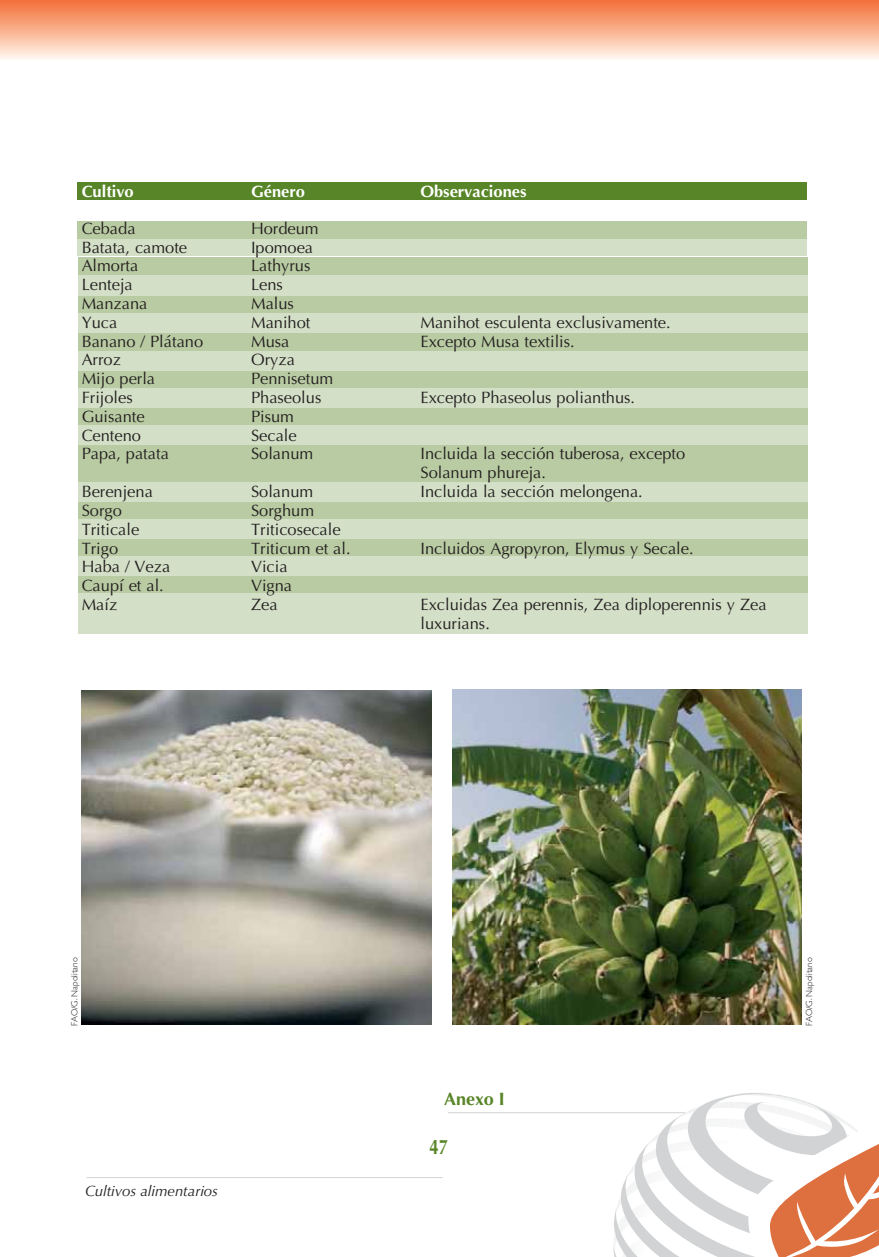
<style>
.page{position:relative;width:879px;height:1257px;background:#fff}
.page>*{position:absolute;margin:0;border:0;box-sizing:border-box;transform-origin:0 0}
.t1{font:700 20.85px "Optima";color:#588527;scale:.8 1}
.t2{font:700 17.85px "Optima";color:#588527}
.t3{font:16.5px/18.8px "Optima";color:#231f20}
.t4{font:700 16.5px "Optima";color:#fff}
.t5{font:italic 15px "Optima";color:#231f20}
.t6{font:300 9px "Gill Sans";color:#231f20}
</style>
<div class="page">
<div style="left:78px;top:576px;width:729px;height:18px;background:#b9cba2"></div>
<div style="left:78px;top:594px;width:729px;height:40px;background:#d3dfc6"></div>
<div style="left:78px;top:539px;width:729px;height:18px;background:#b9cba2"></div>
<div style="left:78px;top:557px;width:729px;height:19px;background:#d3dfc6"></div>
<div style="left:78px;top:501px;width:729px;height:18px;background:#b9cba2"></div>
<div style="left:78px;top:519px;width:729px;height:20px;background:#d3dfc6"></div>
<div style="left:78px;top:444px;width:729px;height:39px;background:#b9cba2"></div>
<div style="left:78px;top:482px;width:729px;height:20px;background:#d3dfc6"></div>
<div style="left:78px;top:407px;width:729px;height:18px;background:#b9cba2"></div>
<div style="left:78px;top:425px;width:729px;height:19px;background:#d3dfc6"></div>
<div style="left:78px;top:370px;width:729px;height:18px;background:#b9cba2"></div>
<div style="left:78px;top:388px;width:729px;height:19px;background:#d3dfc6"></div>
<div style="left:78px;top:333px;width:729px;height:18px;background:#b9cba2"></div>
<div style="left:78px;top:351px;width:729px;height:19px;background:#d3dfc6"></div>
<div style="left:78px;top:296px;width:729px;height:17px;background:#b9cba2"></div>
<div style="left:78px;top:313px;width:729px;height:20px;background:#d3dfc6"></div>
<div style="left:78px;top:257px;width:729px;height:18px;background:#b9cba2"></div>
<div style="left:78px;top:275px;width:729px;height:20px;background:#d3dfc6"></div>
<div style="left:77px;top:182px;width:729px;height:18px;background:#588527"></div>
<div style="left:77px;top:221px;width:729px;height:18px;background:#b9cba2"></div>
<div style="left:77px;top:239px;width:729px;height:17px;background:#d3dfc6"></div>
<img style="left:453px;top:689px;width:348px;height:336px">
<img style="left:82px;top:690px;width:350px;height:334px">
<svg style="left:613px;top:1093px;width:266px;height:164px"></svg>
<div style="left:0;top:0;width:879px;height:60px;background:linear-gradient(to bottom,#f36e35,#fff5ea)"></div>
<hr style="left:87px;top:1177px;width:355px;height:1px;background:#d1d3d4">
<hr style="left:448px;top:1112px;width:237px;height:1px;background:#d1d3d4">
<p class="t4" style="left:82px;top:185px;width:54px">Cultivo</p>
<p class="t4" style="left:251px;top:185px;width:55px">Género</p>
<p class="t4" style="left:420px;top:185px;width:107px">Observaciones</p>
<p class="t3" style="left:82px;top:220px;width:55px">Cebada</p>
<p class="t3" style="left:251px;top:220px;width:69px">Hordeum</p>
<p class="t3" style="left:82px;top:239px;width:107px">Batata, camote</p>
<p class="t3" style="left:251px;top:239px;width:64px">Ipomoea</p>
<p class="t3" style="left:82px;top:258px;width:58px">Almorta</p>
<p class="t3" style="left:251px;top:258px;width:61px">Lathyrus</p>
<p class="t3" style="left:82px;top:277px;width:53px">Lenteja</p>
<p class="t3" style="left:251px;top:277px;width:33px">Lens</p>
<p class="t3" style="left:82px;top:296px;width:67px">Manzana</p>
<p class="t3" style="left:251px;top:296px;width:44px">Malus</p>
<p class="t3" style="left:82px;top:314px;width:37px">Yuca</p>
<p class="t3" style="left:251px;top:314px;width:61px">Manihot</p>
<p class="t3" style="left:420px;top:314px;width:252px">Manihot esculenta exclusivamente.</p>
<p class="t3" style="left:82px;top:333px;width:123px">Banano / Plátano</p>
<p class="t3" style="left:251px;top:333px;width:40px">Musa</p>
<p class="t3" style="left:420px;top:333px;width:156px">Excepto Musa textilis.</p>
<p class="t3" style="left:82px;top:352px;width:41px">Arroz</p>
<p class="t3" style="left:251px;top:352px;width:45px">Oryza</p>
<p class="t3" style="left:82px;top:371px;width:75px">Mijo perla</p>
<p class="t3" style="left:251px;top:371px;width:84px">Pennisetum</p>
<p class="t3" style="left:82px;top:390px;width:53px">Frijoles</p>
<p class="t3" style="left:251px;top:390px;width:72px">Phaseolus</p>
<p class="t3" style="left:420px;top:390px;width:216px">Excepto Phaseolus polianthus.</p>
<p class="t3" style="left:82px;top:408px;width:64px">Guisante</p>
<p class="t3" style="left:251px;top:408px;width:44px">Pisum</p>
<p class="t3" style="left:82px;top:427px;width:61px">Centeno</p>
<p class="t3" style="left:251px;top:427px;width:47px">Secale</p>
<p class="t3" style="left:82px;top:446px;width:89px">Papa, patata</p>
<p class="t3" style="left:251px;top:446px;width:64px">Solanum</p>
<p class="t3" style="left:420px;top:446px;width:266px">Incluida la sección tuberosa, excepto<br>Solanum phureja.</p>
<p class="t3" style="left:82px;top:484px;width:73px">Berenjena</p>
<p class="t3" style="left:251px;top:484px;width:64px">Solanum</p>
<p class="t3" style="left:420px;top:484px;width:224px">Incluida la sección melongena.</p>
<p class="t3" style="left:82px;top:502px;width:42px">Sorgo</p>
<p class="t3" style="left:251px;top:502px;width:64px">Sorghum</p>
<p class="t3" style="left:82px;top:521px;width:59px">Triticale</p>
<p class="t3" style="left:251px;top:521px;width:91px">Triticosecale</p>
<p class="t3" style="left:82px;top:540px;width:38px">Trigo</p>
<p class="t3" style="left:251px;top:540px;width:101px">Triticum et al.</p>
<p class="t3" style="left:420px;top:540px;width:274px">Incluidos Agropyron, Elymus y Secale.</p>
<p class="t3" style="left:82px;top:559px;width:90px">Haba / Veza</p>
<p class="t3" style="left:251px;top:559px;width:38px">Vicia</p>
<p class="t3" style="left:82px;top:578px;width:84px">Caupí et al.</p>
<p class="t3" style="left:251px;top:578px;width:43px">Vigna</p>
<p class="t3" style="left:82px;top:596px;width:37px">Maíz</p>
<p class="t3" style="left:251px;top:596px;width:28px">Zea</p>
<p class="t3" style="left:420px;top:596px;width:347px;line-height:19.4px">Excluidas Zea perennis, Zea diploperennis y Zea luxurians.</p>
<p class="t6" style="left:71px;top:1025px;width:70px;rotate:-90deg">FAO/G. Napolitano</p>
<p class="t6" style="left:806px;top:1025px;width:70px;rotate:-90deg">FAO/G. Napolitano</p>
<p class="t2" style="left:444px;top:1092px;width:62px">Anexo I</p>
<p class="t5" style="left:85px;top:1184px;width:134px">Cultivos alimentarios</p>
<p class="t1" style="left:429px;top:1138px;width:25px">47</p>
</div>
